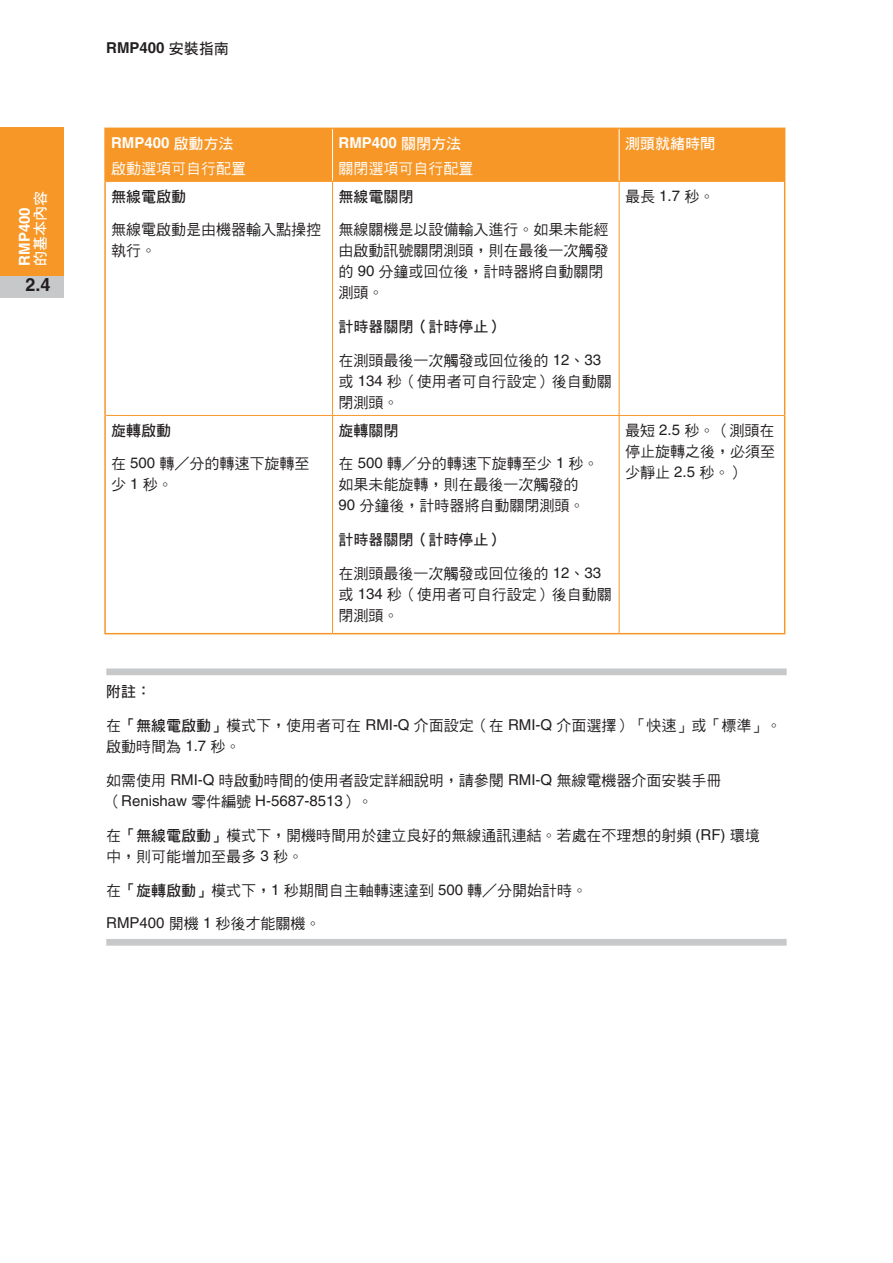
<style>
.page{position:relative;width:893px;height:1263px;background:#fff}
.page>*{position:absolute;margin:0;border:0;box-sizing:border-box;transform-origin:0 0}
.t1{font:700 18px "Helvetica LT Pro";color:#231f20}
.Body_Text_10pt{font:15px/21px "DF Hei Md HK BF";color:#231f20}
.Multiple_notes_middl{font:15px/21px "DF Hei Md HK BF";color:#231f20}
.Body_Text_10pt_Bold{font:15px "DF Hei W7 WIN BF";color:#231f20}
.Table_Header{font:700 15px "Helvetica LT Pro";color:#fff}
.Table_Header-2{font:15px "DF Hei Md HK BF";color:#fff}
.Multiple_notes_last{font:15px "DF Hei Md HK BF";color:#231f20}
.Table_Header-3{font:15px "DF Hei W7 WIN BF";color:#fff}
.t2{font:700 15px "Helvetica LT Pro";color:#231f20}
.Multiple_notes_first{font:15px "DF Hei W7 WIN BF";color:#231f20}
.s1{font-family:"DF Hei W7 WIN BF";font-weight:400}
.s2{font-family:"Helvetica LT Pro"}
.s3{font-family:"DF Hei W7 WIN BF"}
</style>
<div class="page">
<div style="left:0;top:128px;width:64px;height:148px;background:#f79727"></div>
<div style="left:0;top:276px;width:64px;height:22px;background:#c7c8ca"></div>
<div style="left:106px;top:668px;width:681px;height:7px;background:#c7c8ca"></div>
<div style="left:106px;top:939px;width:681px;height:7px;background:#c7c8ca"></div>
<div style="left:106px;top:129px;width:678px;height:52px;background:#f79727"></div>
<hr style="left:332px;top:129px;width:1px;height:52px;background:#fff">
<hr style="left:619px;top:129px;width:1px;height:52px;background:#fff">
<hr style="left:106px;top:181px;width:227px;height:1px;background:#f79727">
<hr style="left:333px;top:181px;width:286px;height:1px;background:#f79727">
<hr style="left:332px;top:182px;width:1px;height:233px;background:#f79727">
<hr style="left:619px;top:181px;width:165px;height:1px;background:#f79727">
<hr style="left:619px;top:182px;width:1px;height:233px;background:#f79727">
<hr style="left:106px;top:415px;width:227px;height:1px;background:#f79727">
<hr style="left:333px;top:415px;width:286px;height:1px;background:#f79727">
<hr style="left:332px;top:416px;width:1px;height:217px;background:#f79727">
<hr style="left:619px;top:415px;width:165px;height:1px;background:#f79727">
<hr style="left:619px;top:416px;width:1px;height:217px;background:#f79727">
<hr style="left:104px;top:128px;width:229px;height:1px;background:#f79727">
<hr style="left:104px;top:129px;width:2px;height:52px;background:#f79727">
<hr style="left:333px;top:128px;width:286px;height:1px;background:#f79727">
<hr style="left:619px;top:128px;width:166px;height:1px;background:#f79727">
<hr style="left:104px;top:181px;width:2px;height:234px;background:#f79727">
<hr style="left:784px;top:181px;width:1px;height:234px;background:#f79727">
<hr style="left:104px;top:415px;width:2px;height:218px;background:#f79727">
<hr style="left:784px;top:415px;width:1px;height:218px;background:#f79727">
<hr style="left:784px;top:129px;width:1px;height:52px;background:#f79727">
<hr style="left:104px;top:633px;width:229px;height:1px;background:#f79727">
<hr style="left:333px;top:633px;width:286px;height:1px;background:#f79727">
<hr style="left:619px;top:633px;width:166px;height:1px;background:#f79727">
<p class="Table_Header-3" style="left:33px;top:266px;width:76px;rotate:-90deg">的基本內容</p>
<p class="Table_Header" style="left:15px;top:266px;width:60px;rotate:-90deg">RMP400</p>
<p class="t1" style="left:26px;top:274px;width:27px">2.4</p>
<p class="t2" style="left:106px;top:39px;width:124px">RMP400 <span class="s1">安裝指南</span></p>
<p class="Table_Header" style="left:111px;top:133px;width:124px">RMP400 <span class="s1">啟動方法</span></p>
<p class="Table_Header-2" style="left:111px;top:161px;width:137px">啟動選項可自行配置</p>
<p class="Body_Text_10pt_Bold" style="left:111px;top:189px;width:76px">無線電啟動</p>
<p class="Body_Text_10pt" style="left:111px;top:219px;width:212px">無線電啟動是由機器輸入點操控執行。</p>
<p class="Body_Text_10pt_Bold" style="left:111px;top:423px;width:61px">旋轉啟動</p>
<p class="Body_Text_10pt" style="left:111px;top:453px;width:200px">在 <span class="s2">500</span> 轉／分的轉速下旋轉至少 <span class="s2">1</span> 秒。</p>
<p class="Table_Header" style="left:339px;top:133px;width:124px">RMP400 <span class="s1">關閉方法</span></p>
<p class="Table_Header-2" style="left:339px;top:161px;width:137px">關閉選項可自行配置</p>
<p class="Body_Text_10pt_Bold" style="left:339px;top:189px;width:77px">無線電關閉</p>
<p class="Body_Text_10pt" style="left:339px;top:219px;width:272px">無線關機是以設備輸入進行。如果未能經由啟動訊號關閉測頭，則在最後一次觸發的 <span class="s2">90</span> 分鐘或回位後，計時器將自動關閉測頭。</p>
<p class="Body_Text_10pt_Bold" style="left:339px;top:319px;width:167px">計時器關閉（計時停止）</p>
<p class="Body_Text_10pt" style="left:339px;top:350px;width:275px">在測頭最後一次觸發或回位後的 <span class="s2">12</span>、<span class="s2">33</span>或 <span class="s2">134</span> 秒（使用者可自行設定）後自動關閉測頭。</p>
<p class="Body_Text_10pt_Bold" style="left:339px;top:423px;width:61px">旋轉關閉</p>
<p class="Body_Text_10pt" style="left:339px;top:453px;width:262px">在 <span class="s2">500</span> 轉／分的轉速下旋轉至少 <span class="s2">1</span> 秒。如果未能旋轉，則在最後一次觸發的<br><span class="s2">90</span> 分鐘後，計時器將自動關閉測頭。</p>
<p class="Body_Text_10pt_Bold" style="left:339px;top:532px;width:167px">計時器關閉（計時停止）</p>
<p class="Body_Text_10pt" style="left:339px;top:563px;width:275px">在測頭最後一次觸發或回位後的 <span class="s2">12</span>、<span class="s2">33</span>或 <span class="s2">134</span> 秒（使用者可自行設定）後自動關閉測頭。</p>
<p class="Table_Header-3" style="left:625px;top:136px;width:91px">測頭就緒時間</p>
<p class="Body_Text_10pt" style="left:625px;top:186px;width:91px">最長 <span class="s2">1 .7</span> 秒。</p>
<p class="Body_Text_10pt" style="left:625px;top:420px;width:151px;text-align:justify">最短 <span class="s2">2 .5</span> 秒。（測頭在停止旋轉之後，必須至少靜止 <span class="s2">2 .5</span> 秒。）</p>
<p class="Multiple_notes_first" style="left:106px;top:684px;width:46px">附註：</p>
<p class="Multiple_notes_middl" style="left:106px;top:715px;width:676px">在<span class="s3">「無線電啟動」</span>模式下，使用者可在 <span class="s2">RMI-Q</span> 介面設定（在 <span class="s2">RMI-Q</span> 介面選擇）「快速」或「標準」。啟動時間為 <span class="s2">1 .7</span> 秒。</p>
<p class="Multiple_notes_middl" style="left:106px;top:770px;width:616px">如需使用 <span class="s2">RMI-Q</span> 時啟動時間的使用者設定詳細說明，請參閱 <span class="s2">RMI-Q</span> 無線電機器介面安裝手冊（<span class="s2">Renishaw</span> 零件編號 <span class="s2">H-5687-8513</span>）。</p>
<p class="Multiple_notes_middl" style="left:106px;top:825px;width:655px">在<span class="s3">「無線電啟動」</span>模式下，開機時間用於建立良好的無線通訊連結。若處在不理想的射頻 <span class="s2">(RF)</span> 環境中，則可能增加至最多 <span class="s2">3</span> 秒。</p>
<p class="Multiple_notes_middl" style="left:106px;top:879px;width:482px">在<span class="s3">「旋轉啟動」</span>模式下，<span class="s2">1</span> 秒期間自主軸轉速達到 <span class="s2">500</span> 轉／分開始計時。</p>
<p class="Multiple_notes_last" style="left:106px;top:916px;width:216px"><span class="s2">RMP400</span> 開機 <span class="s2">1</span> 秒後才能關機。</p>
</div>
